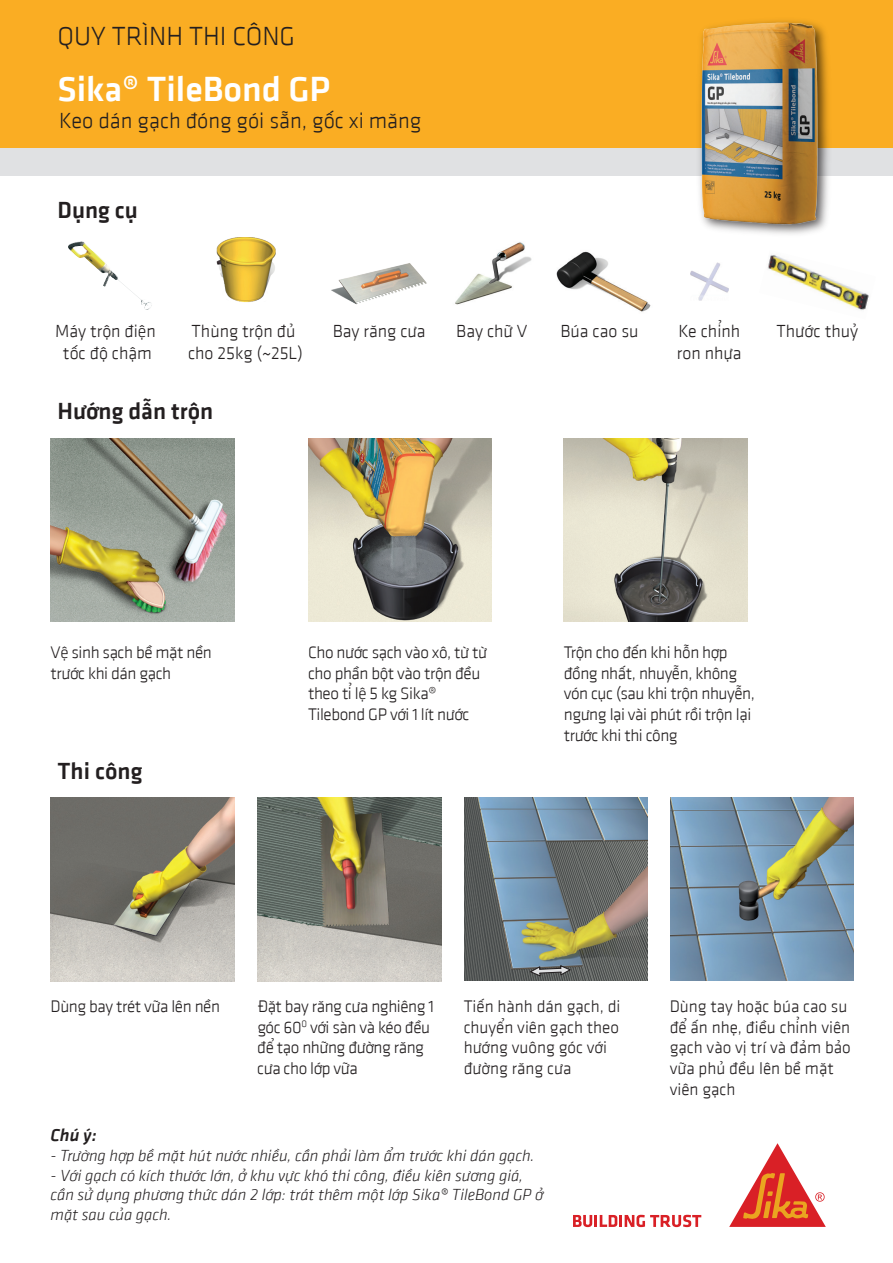
<style>
.page{position:relative;width:893px;height:1263px;background:#fff}
.page>*{position:absolute;margin:0;border:0;box-sizing:border-box;transform-origin:0 0}
.t1{font:36px "Klavika VN Medium";color:#fff}
.t2{font:27px "Klavika VN Light";color:#231f20}
.t3{font:24px "Klavika VN Medium";color:#231f20}
.t4{font:22.5px "Klavika VN Light";color:#231f20}
.t5{font:18px/21.6px "Klavika VN Light";color:#231f20}
.t6{font:italic 18px "Klavika VN Medium";color:#231f20}
.t7{font:17.25px/20.7px "Klavika VN Light";letter-spacing:-.025em;color:#231f20}
.t8{font:17.25px/20.7px "Klavika VN Light";color:#231f20}
.t9{font:italic 16.5px/19.8px "Klavika VN Light";color:#231f20}
</style>
<div class="page">
<div style="left:0;top:146px;width:893px;height:30px;background:#e0e1e3"></div>
<svg style="left:573px;top:1215px;width:128px;height:12px"></svg>
<svg style="left:729px;top:1143px;width:97px;height:84px"></svg>
<img style="left:556px;top:251px;width:95px;height:61px">
<div style="left:0;top:0;width:893px;height:148px;background:#faad23"></div>
<img style="left:216px;top:237px;width:60px;height:65px">
<img style="left:455px;top:242px;width:77px;height:63px">
<img style="left:331px;top:263px;width:96px;height:42px">
<img style="left:767px;top:254px;width:102px;height:56px">
<img style="left:690px;top:262px;width:38px;height:38px">
<img style="left:564px;top:438px;width:183px;height:184px">
<img style="left:308px;top:438px;width:184px;height:184px">
<img style="left:51px;top:438px;width:183px;height:184px">
<img style="left:257px;top:797px;width:184px;height:184px">
<img style="left:51px;top:797px;width:183px;height:184px">
<img style="left:464px;top:798px;width:183px;height:183px">
<img style="left:670px;top:798px;width:183px;height:183px">
<svg style="left:528px;top:964px;width:44px;height:13px"></svg>
<img style="left:699px;top:20px;width:130px;height:212px">
<h2 class="t2" style="left:57px;top:17px;width:239px">QUY TRÌNH THI CÔNG</h2>
<h1 class="t1" style="left:57px;top:63px;width:274px">Sika® TileBond GP</h1>
<h3 class="t4" style="left:59px;top:104px;width:364px">Keo dán gạch đóng gói sẵn, gốc xi măng</h3>
<h3 class="t3" style="left:57px;top:192px;width:82px">Dụng cụ</h3>
<p class="t5" style="left:55px;top:319px;width:102px;text-align:center">Máy trộn điện tốc độ chậm</p>
<p class="t5" style="left:188px;top:319px;width:116px">Thùng trộn đủ cho 25kg (~25L)</p>
<p class="t5" style="left:333px;top:319px;width:94px">Bay răng cưa</p>
<p class="t5" style="left:456px;top:319px;width:73px">Bay chữ V</p>
<p class="t5" style="left:560px;top:319px;width:80px">Búa cao su</p>
<p class="t5" style="left:677px;top:319px;width:66px">Ke chỉnh ron nhựa</p>
<p class="t5" style="left:776px;top:319px;width:83px">Thước thuỷ</p>
<h3 class="t3" style="left:57px;top:393px;width:157px">Hướng dẫn trộn</h3>
<p class="t7" style="left:51px;top:641px;width:163px">Vệ sinh sạch bề mặt nền trước khi dán gạch</p>
<h3 class="t3" style="left:57px;top:754px;width:86px">Thi công</h3>
<p class="t7" style="left:308px;top:641px;width:181px">Cho nước sạch vào xô, từ từ cho phần bột vào trộn đều theo tỉ lệ 5 kg Sika®<br>Tilebond GP với 1 lít nước</p>
<p class="t7" style="left:564px;top:641px;width:193px">Trộn cho đến khi hỗn hợp đồng nhất, nhuyễn, không vón cục (sau khi trộn nhuyễn, ngưng lại vài phút rồi trộn lại trước khi thi công</p>
<p class="t7" style="left:51px;top:995px;width:171px">Dùng bay trét vữa lên nền</p>
<p class="t7" style="left:257px;top:995px;width:178px">Đặt bay răng cưa nghiêng 1 góc 60<sup>0</sup> với sàn và kéo đều để tạo những đường răng cưa cho lớp vữa</p>
<p class="t8" style="left:464px;top:995px;width:158px">Tiến hành dán gạch, di chuyển viên gạch theo hướng vuông góc với đường răng cưa</p>
<p class="t8" style="left:670px;top:995px;width:183px">Dùng tay hoặc búa cao su để ấn nhẹ, điều chỉnh viên gạch vào vị trí và đảm bảo vữa phủ đều lên bề mặt viên gạch</p>
<p class="t6" style="left:51px;top:1122px;width:48px">Chú ý:</p>
<p class="t9" style="left:51px;top:1144px;width:485px">- Trường hợp bề mặt hút nước nhiều, cần phải làm ẩm trước khi dán gạch.</p>
<p class="t9" style="left:51px;top:1164px;width:494px">- Với gạch có kích thước lớn, ở khu vực khó thi công, điều kiện sương giá, cần sử dụng phương thức dán 2 lớp: trát thêm một lớp Sika® TileBond GP ở mặt sau của gạch.</p>
</div>
